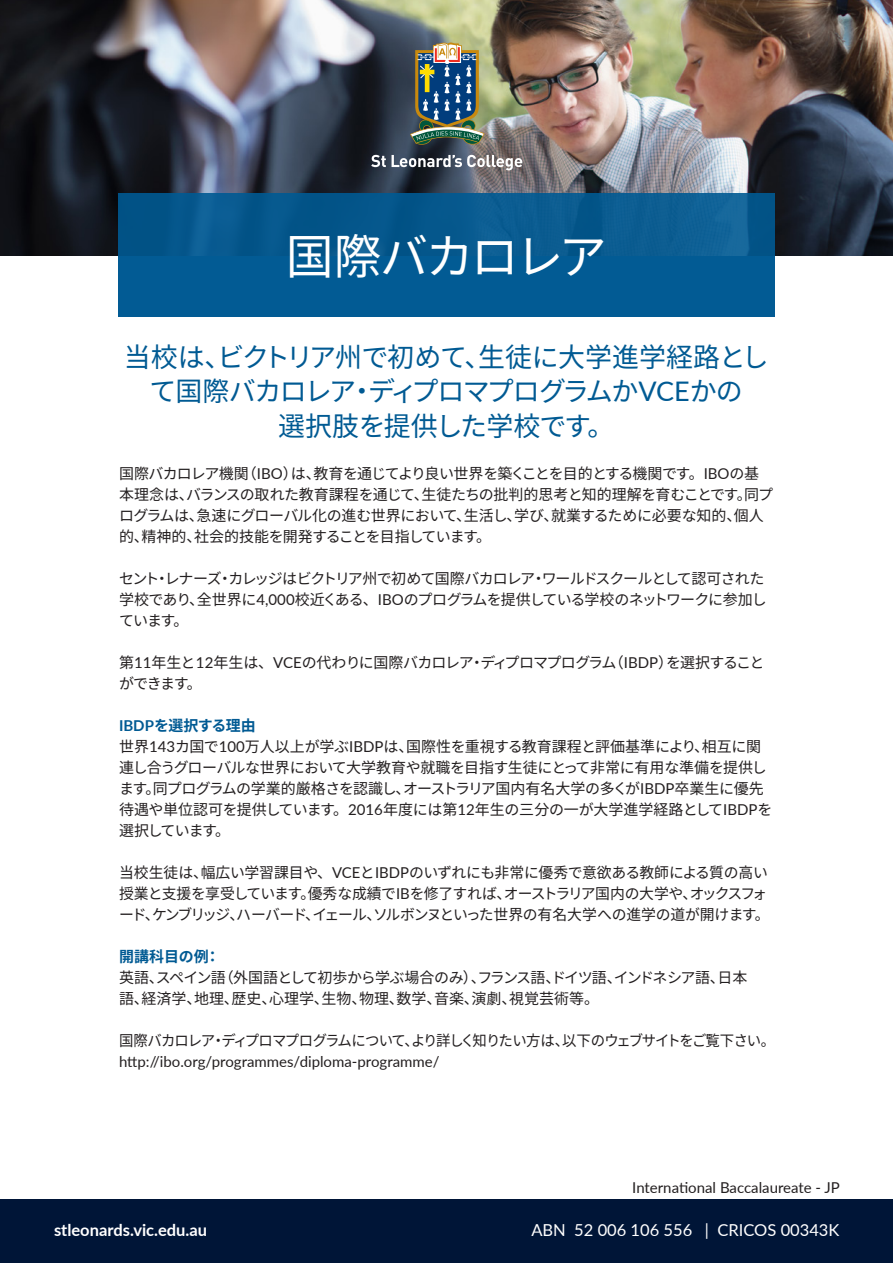
<style>
.page{position:relative;width:893px;height:1263px;background:#fff}
.page>*{position:absolute;margin:0;border:0;box-sizing:border-box;transform-origin:0 0}
.t1{font:48px "Noto Sans CJ Kjp";letter-spacing:-.055em;color:#fff}
.t2{font:27px/34.5px "Noto Sans CJ Kjp";letter-spacing:-.035em;color:#005a93;text-align:center}
.t3{font:16.5px "Lato";color:#fff}
.t4{font:700 16.5px "Lato";color:#fff}
.t5{font:15px/21px "Noto Sans CJ Kjp";letter-spacing:-.035em;color:#231f20}
.t6{font:15px/21px "Noto Sans CJ Kjp";letter-spacing:-.065em;color:#231f20}
.t7{font:15px/21px "Noto Sans CJ Kjp";letter-spacing:-.07em;color:#231f20;scale:.96 1}
.Heading{font:15px "Lato";color:#231f20}
.t8{font:700 15px "Noto Sans CJ Kjp";letter-spacing:-.04em;color:#005a93}
.t9{font:700 15px "Noto Sans CJ Kjp";color:#005a93}
.s1{font-family:"Lato"}
</style>
<div class="page">
<div style="left:0;top:1199px;width:893px;height:64px;background:#001537"></div>
<img style="left:0;top:0;width:893px;height:255px">
<div style="left:119px;top:193px;width:656px;height:124px;background:linear-gradient(to right,#02588e,#085d93)"></div>
<svg style="left:371px;top:155px;width:15px;height:12px"></svg>
<svg style="left:392px;top:155px;width:130px;height:15px"></svg>
<img style="left:410px;top:43px;width:74px;height:104px">
<p class="t1" style="left:286px;top:230px;width:323px">国際バカロレア</p>
<p class="t2" style="left:124px;top:340px;width:647px">当校は、ビクトリア州で初めて、生徒に大学進学経路として国際バカロレア・ディプロマプログラムか<span class="s1">VCE</span>かの<br>選択肢を提供した学校です。</p>
<p class="t5" style="left:119px;top:464px;width:656px">国際バカロレア機関（<span class="s1">IBO</span>）は、教育を通じてより良い世界を築くことを目的とする機関です。<span class="s1">IBO</span>の基本理念は、バランスの取れた教育課程を通じて、生徒たちの批判的思考と知的理解を育むことです。同プログラムは、急速にグローバル化の進む世界において、生活し、学び、就業するために必要な知的、個人的、精神的、社会的技能を開発することを目指しています。</p>
<p class="t6" style="left:119px;top:569px;width:649px">セント・レナーズ・カレッジはビクトリア州で初めて国際バカロレア・ワールドスクールとして認可された学校であり、全世界に<span class="s1">4,000</span>校近くある、<span class="s1">IBO</span>のプログラムを提供している学校のネットワークに参加しています。</p>
<p class="t6" style="left:119px;top:653px;width:647px">第<span class="s1">11</span>年生と<span class="s1">12</span>年生は、<span class="s1">VCE</span>の代わりに国際バカロレア・ディプロマプログラム（<span class="s1">IBDP</span>）を選択することができます。</p>
<p class="t8" style="left:119px;top:717px;width:138px"><span class="s1">IBDP</span>を選択する理由</p>
<p class="t5" style="left:119px;top:737px;width:655px">世界<span class="s1">143</span>カ国で<span class="s1">100</span>万人以上が学ぶ<span class="s1">IBDP</span>は、国際性を重視する教育課程と評価基準により、相互に関連し合うグローバルな世界において大学教育や就職を目指す生徒にとって非常に有用な準備を提供します。同プログラムの学業的厳格さを認識し、オーストラリア国内有名大学の多くが<span class="s1">IBDP</span>卒業生に優先待遇や単位認可を提供しています。<span class="s1">2016</span>年度には第<span class="s1">12</span>年生の三分の一が大学進学経路として<span class="s1">IBDP</span>を選択しています。</p>
<p class="t5" style="left:119px;top:863px;width:652px">当校生徒は、幅広い学習課目や、<span class="s1">VCE</span>と<span class="s1">IBDP</span>のいずれにも非常に優秀で意欲ある教師による質の高い授業と支援を享受しています。優秀な成績で<span class="s1">IB</span>を修了すれば、オーストラリア国内の大学や、オックスフォード、ケンブリッジ、ハーバード、イェール、ソルボンヌといった世界の有名大学への進学の道が開けます。</p>
<p class="t9" style="left:119px;top:948px;width:103px">開講科目の例：</p>
<p class="t5" style="left:119px;top:968px;width:630px">英語、スペイン語（外国語として初歩から学ぶ場合のみ）、フランス語、ドイツ語、インドネシア語、日本語、経済学、地理、歴史、心理学、生物、物理、数学、音楽、演劇、視覚芸術等。</p>
<p class="t7" style="left:119px;top:1031px;width:685px">国際バカロレア・ディプロマプログラムについて、より詳しく知りたい方は、以下のウェブサイトをご覧下さい。<span class="s1">http://ibo.org/programmes/diploma-programme/</span></p>
<p class="Heading" style="left:632px;top:1176px;width:209px">International Baccalaureate - JP</p>
<p class="t4" style="left:54px;top:1217px;width:155px">stleonards.vic.edu.au</p>
<p class="t3" style="left:531px;top:1218px;width:309px">ABN 52 006 106 556 | CRICOS 00343K</p>
</div>
